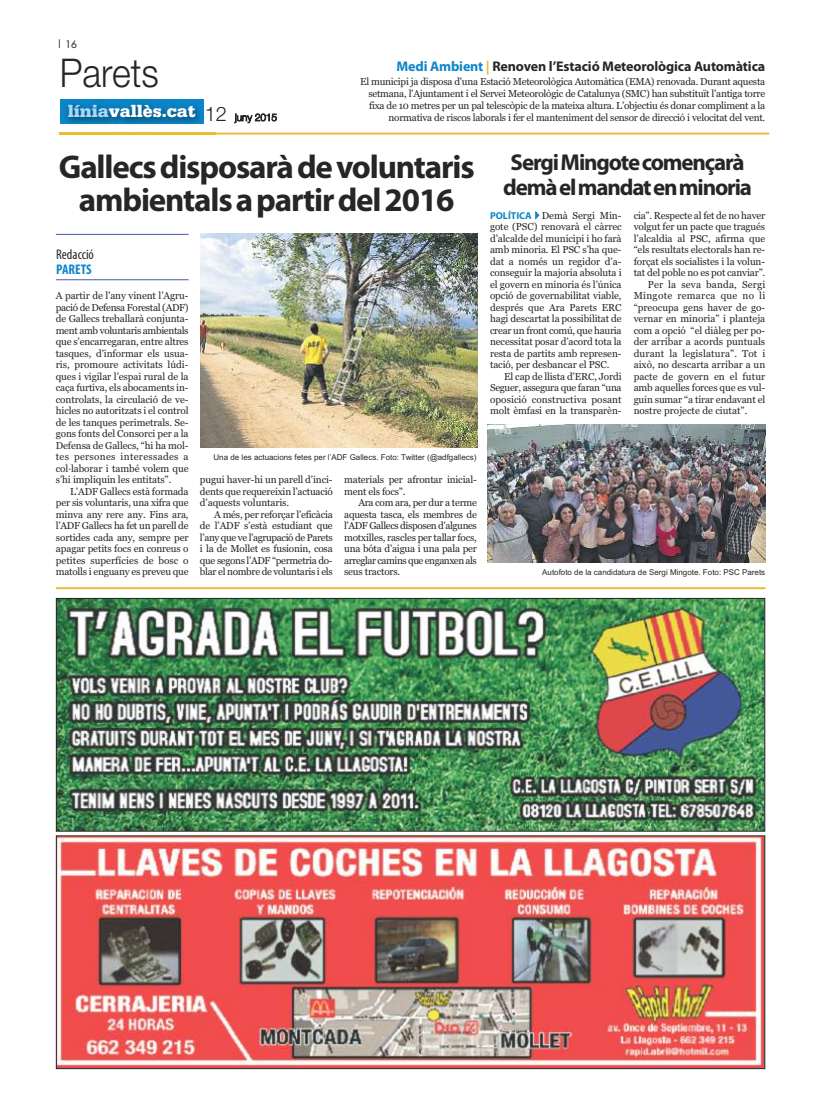
<style>
.page{position:relative;width:823px;height:1106px;background:#fff}
.page>*{position:absolute;margin:0;border:0;box-sizing:border-box;transform-origin:0 0}
.t1{font:300 39.6px "Helvetica Neue";color:#272627;scale:.91 1}
.t2{font:700 33px/33px "Myriad Pro";letter-spacing:-.035em;color:#272627;text-align:center}
.t3{font:700 23px/25px "Myriad Pro";letter-spacing:-.05em;color:#272627;text-align:center}
.t4{font:900 18px "Serifa";color:#fff}
.t5{font:700 14px "Myriad Pro";letter-spacing:-.01em;color:#272627}
.t6{font:condensed 14px "Myriad Pro";color:#272627}
.t7{font:700 condensed 14px "Myriad Pro";letter-spacing:.005em;color:#0d85c9}
.t8{font:10px/11.5px "Georgia";letter-spacing:-.015em;color:#272627;text-align:justify}
.t9{font:10px "Georgia";letter-spacing:.015em;color:#272627}
.t10{font:10px "Georgia";letter-spacing:.01em;color:#272627}
.t11{font:10px "Georgia";letter-spacing:.03em;color:#272627}
.t12{font:10px "Georgia";letter-spacing:.02em;color:#272627}
.t13{font:10px "Futura";color:#272627}
.t14{font:8px "Arial";color:#272627}
.s1{color:#a7d8f7}
.s2{font-family:"Helvetica Neue";font-weight:300;font-size:20px;color:#272627}
.s3{color:#0d85c9}
.s4{color:#ecbb34}
.s5{font-family:"Myriad Pro";font-weight:700;color:#0d85c9}
</style>
<div class="page">
<hr style="left:60px;top:133px;width:708px;height:2px;background:#edbb34">
<img style="left:59px;top:99px;width:156px;height:36px">
<img style="left:60px;top:133px;width:155px;height:2px">
<img style="left:60px;top:99px;width:143px;height:24px">
<hr style="left:56px;top:587px;width:709px;height:2px;background:#ecbb34">
<img style="left:200px;top:234px;width:277px;height:213px">
<hr style="left:56px;top:279px;width:132px;height:1px;background:#4659a4">
<hr style="left:56px;top:234px;width:132px;height:1px;background:#4659a4">
<img style="left:487px;top:424px;width:277px;height:139px">
<img style="left:58px;top:600px;width:704px;height:229px">
<div style="left:56px;top:598px;width:708px;height:233px;border:1px solid #272627"></div>
<img style="left:58px;top:837px;width:704px;height:230px">
<div style="left:56px;top:835px;width:708px;height:234px;border:1px solid #272627"></div>
<p class="t13" style="left:57px;top:40px;width:22px">| 16</p>
<h1 class="t1" style="left:60px;top:48px;width:110px">Parets</h1>
<h3 class="t4" style="left:68px;top:105px;width:210px"><span class="s1">línia</span>vallès.cat <span class="s2">12</span> <sub>juny</sub> <sub>2015</sub></h3>
<h3 class="t5" style="left:396px;top:61px;width:370px"><span class="s3">Medi Ambient</span> <span class="s4">|</span> Renoven l’Estació Meteorològica Automàtica</h3>
<p class="t8" style="left:360px;top:75px;width:406px;line-height:12px;text-align:right">El municipi ja disposa d’una Estació Meteorològica Automàtica (EMA) renovada. Durant aquesta setmana, l’Ajuntament i el Servei Meteorològic de Catalunya (SMC) han substituït l’antiga torre fixa de 10 metres per un pal telescòpic de la mateixa altura. L’objectiu és donar compliment a la normativa de riscos laborals i fer el manteniment del sensor de direcció i velocitat del vent.</p>
<h2 class="t2" style="left:59px;top:153px;width:417px">Gallecsdisposaràdevoluntaris ambientalsapartirdel2016</h2>
<h3 class="t6" style="left:56px;top:249px;width:39px">Redacció</h3>
<h3 class="t7" style="left:56px;top:264px;width:37px">PARETS</h3>
<p class="t8" style="left:56px;top:290px;width:134px">A partir de l’any vinent l’Agru&shy;pació de Defensa Forestal (ADF) de Gallecs treballarà conjunta&shy;ment amb voluntaris ambientals que s’encarregaran, entre altres tasques, d’informar els usua&shy;ris, promoure activitats lúdi&shy;ques i vigilar l’espai rural de la caça furtiva, els abocaments in&shy;controlats, la circulació de ve&shy;hicles no autoritzats i el control de les tanques perimetrals. Se&shy;gons fonts del Consorci per a la Defensa de Gallecs, “hi ha mol&shy;tes persones interessades a col·laborar i també volem que s’hi impliquin les entitats”.</p>
<p class="t8" style="left:56px;top:485px;width:134px;text-indent:14px">L’ADF Gallecs està formada per sis voluntaris, una xifra que minva any rere any. Fins ara, l’ADF Gallecs ha fet un parell de sortides cada any, sempre per apagar petits focs en conreus o petites superfícies de bosc o matolls i enguany es preveu que</p>
<p class="t8" style="left:200px;top:474px;width:134px">pugui haver-hi un parell d’inci&shy;dents que requereixin l’actuació d’aquests voluntaris.</p>
<p class="t14" style="left:213px;top:453px;width:264px">Una de les actuacions fetes per l’ADF Gallecs. Foto: Twitter (@adfgallecs)</p>
<p class="t8" style="left:344px;top:474px;width:134px">materials per afrontar inicial&shy;ment els focs”.</p>
<p class="t8" style="left:344px;top:497px;width:134px;text-indent:14px">Ara com ara, per dur a terme aquesta tasca, els membres de l’ADF Gallecs disposen d’algunes motxilles, rascles per tallar focs, una bóta d’aigua i una pala per arreglar camins que enganxen als seus tractors.</p>
<p class="t8" style="left:200px;top:508px;width:134px;text-indent:14px">A més, per reforçar l’eficàcia de l’ADF s’està estudiant que l’any que ve l’agrupació de Parets i la de Mollet es fusionin, cosa que segons l’ADF “permetria do&shy;blar el nombre de voluntaris i els</p>
<h3 class="t3" style="left:503px;top:151px;width:250px">SergiMingotecomençarà demàelmandatenminoria</h3>
<p class="t8" style="left:489px;top:209px;width:133px"><span class="s5">POLÍTICA</span><span class="s3">✔</span>Demà Sergi Min&shy;gote (PSC) renovarà el càrrec d’alcalde del municipi i ho farà amb minoria. El PSC s’ha que&shy;dat a només un regidor d’a&shy;conseguir la majoria absoluta i el govern en minoria és l’única opció de governabilitat viable, després que Ara Parets ERC hagi descartat la possibilitat de crear un front comú, que hauria necessitat posar d’acord tota la resta de partits amb represen&shy;tació, per desbancar el PSC.</p>
<p class="t8" style="left:489px;top:370px;width:133px;text-indent:14px">El cap de llista d’ERC, Jordi Seguer, assegura que faran “una oposició constructiva posant molt èmfasi en la transparèn-</p>
<p class="t8" style="left:633px;top:209px;width:133px">cia”. Respecte al fet de no haver</p>
<p class="t8" style="left:633px;top:221px;width:133px">volgut fer un pacte que tragués</p>
<p class="t8" style="left:633px;top:232px;width:133px">l’alcaldia al PSC, afirma que</p>
<p class="t8" style="left:633px;top:244px;width:133px">“els resultats electorals han re-</p>
<p class="t8" style="left:633px;top:255px;width:133px">forçat els socialistes i la volun-</p>
<p class="t8" style="left:633px;top:267px;width:133px">tat del poble no es pot canviar”.</p>
<p class="t12" style="left:647px;top:278px;width:119px">Per la seva banda, Sergi</p>
<p class="t11" style="left:633px;top:290px;width:133px">Mingote remarca que no li</p>
<p class="t8" style="left:633px;top:301px;width:133px">“preocupa gens haver de go-</p>
<p class="t8" style="left:633px;top:313px;width:133px">vernar en minoria” i planteja</p>
<p class="t8" style="left:633px;top:324px;width:133px">com a opció “el diàleg per po-</p>
<p class="t8" style="left:633px;top:336px;width:133px">der arribar a acords puntuals</p>
<p class="t9" style="left:633px;top:347px;width:133px">durant la legislatura”. Tot i</p>
<p class="t8" style="left:633px;top:359px;width:133px">això, no descarta arribar a un</p>
<p class="t10" style="left:633px;top:370px;width:133px">pacte de govern en el futur</p>
<p class="t8" style="left:633px;top:382px;width:133px">amb aquelles forces que es vul-</p>
<p class="t8" style="left:633px;top:393px;width:133px">guin sumar “a tirar endavant el</p>
<p class="t8" style="left:633px;top:405px;width:115px">nostre projecte de ciutat”.</p>
<p class="t14" style="left:542px;top:568px;width:224px">Autofoto de la candidatura de Sergi Mingote. Foto: PSC Parets</p>
</div>
